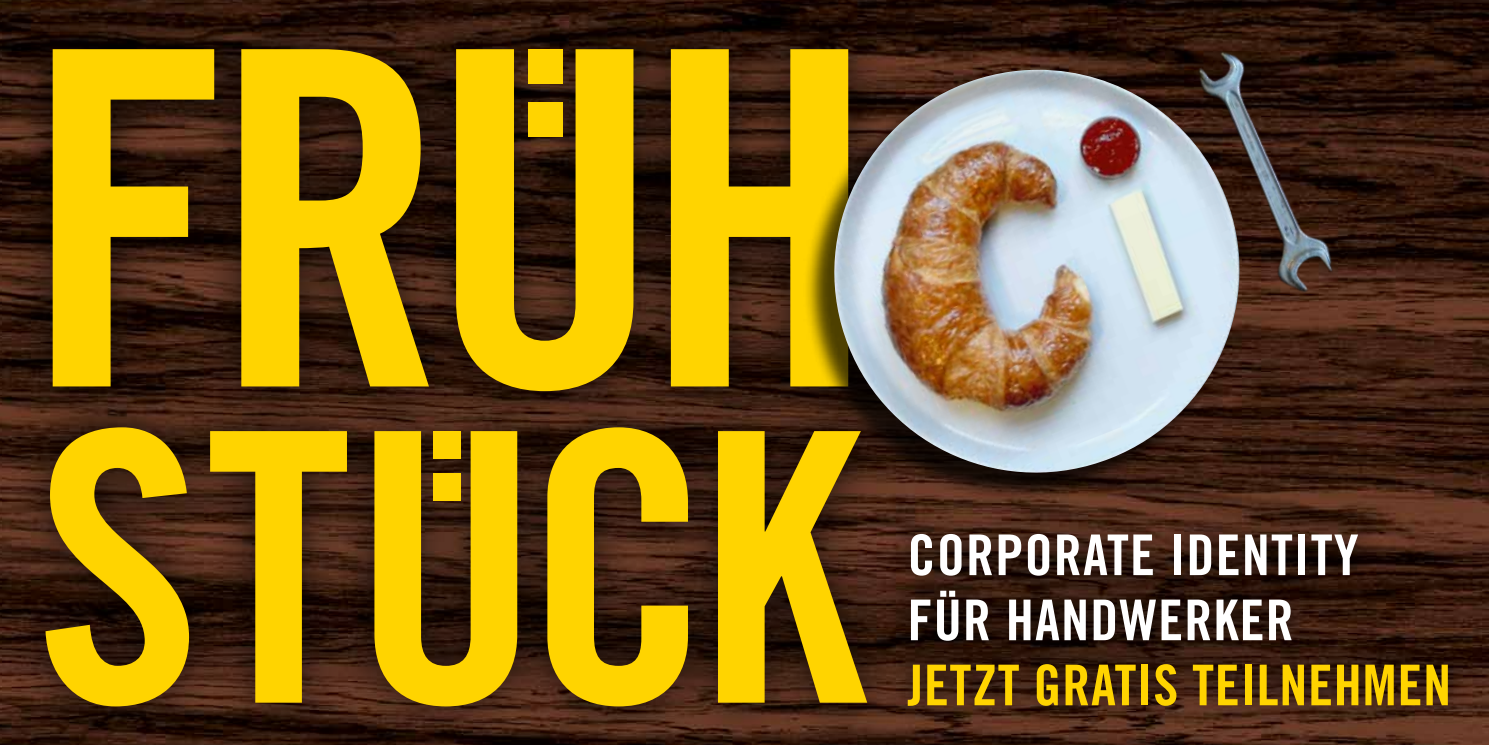
<style>
.page{position:relative;width:1489px;height:745px;background:#fff}
.page>*{position:absolute;margin:0;border:0;box-sizing:border-box;transform-origin:0 0}
.t1{font:466.75px "Trade Gothic Bold Cond Twenty";color:#ffd400}
.t2{font:375.75px "Trade Gothic Bold Cond Twenty";letter-spacing:-.02em;color:#ffd400}
.t3{font:56.25px/65px "Trade Gothic Bold Cond Twenty";letter-spacing:.02em;color:#fff}
.t4{font:56.25px "Trade Gothic Bold Cond Twenty";letter-spacing:.01em;color:#ffd400}
</style>
<div class="page">
<img style="left:0;top:0;width:1488px;height:744px">
<div style="left:1px;top:2px;width:907px;height:742px;background:#000;opacity:.75"></div>
<div style="left:883px;top:508px;width:590px;height:222px;background:#000;opacity:.85"></div>
<img style="left:807px;top:70px;width:459px;height:429px">
<img style="left:1155px;top:0;width:209px;height:344px">
<div style="left:529px;top:50px;width:34px;height:34px;background:#ffd400"></div>
<div style="left:529px;top:102px;width:34px;height:34px;background:#ffd400"></div>
<div style="left:433px;top:431px;width:27px;height:27px;background:#ffd400"></div>
<div style="left:433px;top:472px;width:27px;height:28px;background:#ffd400"></div>
<h1 class="t1" style="left:25px;top:-64px;width:853px">FRUH</h1>
<h2 class="t2" style="left:35px;top:340px;width:831px">STUCK</h2>
<p class="t3" style="left:907px;top:521px;width:452px">CORPORATE IDENTITY<br>FÜR HAND</p>
<p class="t3" style="left:1119px;top:586px;width:176px">WERKER</p>
<p class="t4" style="left:907px;top:650px;width:206px">JETZT GRATIS</p>
<p class="t4" style="left:1192px;top:650px;width:230px">TEILNEHMEN</p>
</div>
